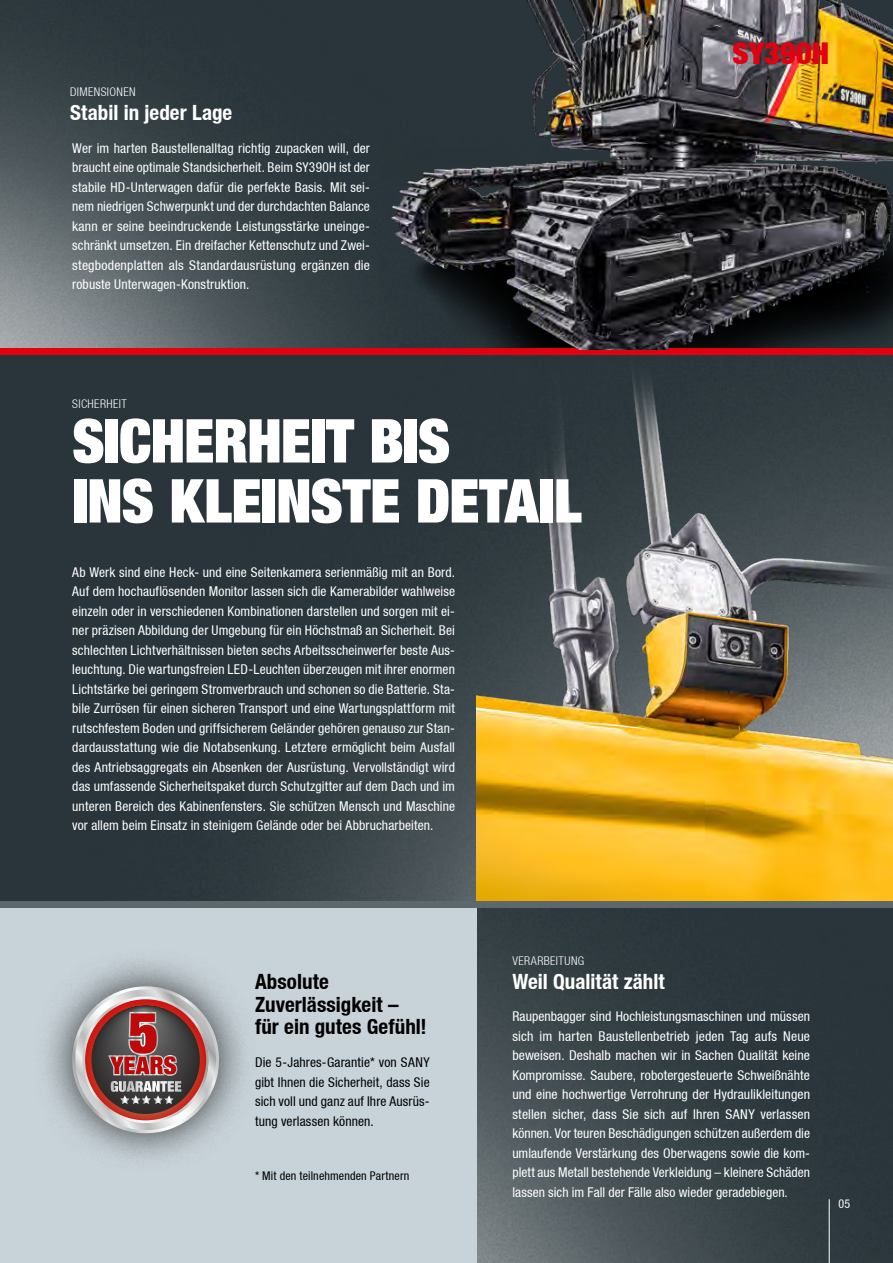
<style>
.page{position:relative;width:893px;height:1263px;background:#fff}
.page>*{position:absolute;margin:0;border:0;box-sizing:border-box;transform-origin:0 0}
.t1{font:900 60px/60px "Context Reprise Extra Black S Si Extra";letter-spacing:-.01em;color:#fff}
.t2{font:900 30px "Context Reprise Extra Black S Si Extra";letter-spacing:.005em;color:#e3000f}
.t3{font:700 condensed 21px/22.5px "Context Reprise Condensed S Si";letter-spacing:.005em;color:#000}
.t4{font:700 condensed 21px "Context Reprise Condensed S Si";color:#fff}
.t5{font:13.5px/19.5px "Context Reprise Condensed S Si Condensed";letter-spacing:.01em;color:#fff;text-align:justify}
.t6{font:13.5px/19.5px "Context Reprise Condensed S Si Condensed";letter-spacing:.01em;color:#000;text-align:justify}
.t7{font:700 12px "Context Reprise Light Cond S Si";letter-spacing:.035em;color:#fff}
.t8{font:12px "Context Reprise Condensed S Si Condensed";letter-spacing:.01em;color:#000}
.t9{font:12px "Context Reprise Condensed S Si Condensed";color:#fff}
</style>
<div class="page">
<img style="left:0;top:355px;width:476px;height:546px">
<img style="left:476px;top:908px;width:417px;height:355px">
<img style="left:0;top:0;width:381px;height:349px">
<div style="left:0;top:908px;width:476px;height:355px;background:#c8d3d9"></div>
<img style="left:476px;top:355px;width:417px;height:546px">
<div style="left:0;top:901px;width:893px;height:7px;background:#5d686d"></div>
<img style="left:381px;top:0;width:512px;height:349px">
<div style="left:0;top:349px;width:893px;height:6px;background:#e3000f"></div>
<img style="left:0;top:536px;width:1px;height:546px">
<div style="left:33px;top:947px;width:226px;height:226px;background:#000;opacity:.75"></div>
<svg style="left:67px;top:986px;width:157px;height:152px;background:#9a8282"></svg>
<hr style="left:829px;top:1199px;width:1px;height:64px;background:#fff">
<p class="t7" style="left:70px;top:84px;width:67px">DIMENSIONEN</p>
<h3 class="t4" style="left:70px;top:100px;width:164px">Stabil in jeder Lage</h3>
<p class="t5" style="left:72px;top:138px;width:299px">Wer im harten Baustellenalltag richtig zupacken will, der braucht eine optimale Standsicherheit. Beim SY390H ist der stabile HD-Unterwagen dafür die perfekte Basis. Mit sei&shy;nem niedrigen Schwerpunkt und der durchdachten Balance kann er seine beeindruckende Leistungsstärke uneinge&shy;schränkt umsetzen. Ein dreifacher Kettenschutz und Zwei&shy;stegbodenplatten als Standardausrüstung ergänzen die robuste Unterwagen-Konstruktion.</p>
<p class="t7" style="left:72px;top:397px;width:56px">SICHERHEIT</p>
<h1 class="t1" style="left:72px;top:409px;width:511px">SICHERHEIT BIS<br>INS KLEINSTE DETAIL</h1>
<p class="t5" style="left:72px;top:562px;width:384px">Ab Werk sind eine Heck- und eine Seitenkamera serienmäßig mit an Bord.<br>Auf dem hochauflösenden Monitor lassen sich die Kamerabilder wahlweise einzeln oder in verschiedenen Kombinationen darstellen und sorgen mit ei&shy;ner präzisen Abbildung der Umgebung für ein Höchstmaß an Sicherheit. Bei schlechten Lichtverhältnissen bieten sechs Arbeitsscheinwerfer beste Aus&shy;leuchtung. Die wartungsfreien LED-Leuchten überzeugen mit ihrer enormen Lichtstärke bei geringem Stromverbrauch und schonen so die Batterie. Sta&shy;bile Zurrösen für einen sicheren Transport und eine Wartungsplattform mit rutschfestem Boden und griffsicherem Geländer gehören genauso zur Stan&shy;dardausstattung wie die Notabsenkung. Letztere ermöglicht beim Ausfall des Antriebsaggregats ein Absenken der Ausrüstung. Vervollständigt wird das umfassende Sicherheitspaket durch Schutzgitter auf dem Dach und im unteren Bereich des Kabinenfensters. Sie schützen Mensch und Maschine vor allem beim Einsatz in steinigem Gelände oder bei Abbrucharbeiten.</p>
<h2 class="t2" style="left:733px;top:34px;width:98px">SY390H</h2>
<h3 class="t3" style="left:255px;top:970px;width:173px">Absolute<br>Zuverlässigkeit – für ein gutes Gefühl!</h3>
<p class="t6" style="left:255px;top:1052px;width:176px">Die 5-Jahres-Garantie* von SANY gibt Ihnen die Sicherheit, dass Sie sich voll und ganz auf Ihre Ausrüs&shy;tung verlassen können.</p>
<p class="t8" style="left:255px;top:1168px;width:156px">* Mit den teilnehmenden Partnern</p>
<p class="t7" style="left:512px;top:953px;width:73px">VERARBEITUNG</p>
<h3 class="t4" style="left:512px;top:969px;width:154px">Weil Qualität zählt</h3>
<p class="t5" style="left:512px;top:1007px;width:299px">Raupenbagger sind Hochleistungsmaschinen und müssen sich im harten Baustellenbetrieb jeden Tag aufs Neue beweisen. Deshalb machen wir in Sachen Qualität keine Kompromisse. Saubere, robotergesteuerte Schweißnähte und eine hochwertige Verrohrung der Hydraulikleitungen stellen sicher, dass Sie sich auf Ihren SANY verlassen können. Vor teuren Beschädigungen schützen außerdem die umlaufende Verstärkung des Oberwagens sowie die kom&shy;plett aus Metall bestehende Verkleidung – kleinere Schäden lassen sich im Fall der Fälle also wieder geradebiegen.</p>
<p class="t9" style="left:838px;top:1197px;width:13px">05</p>
</div>
